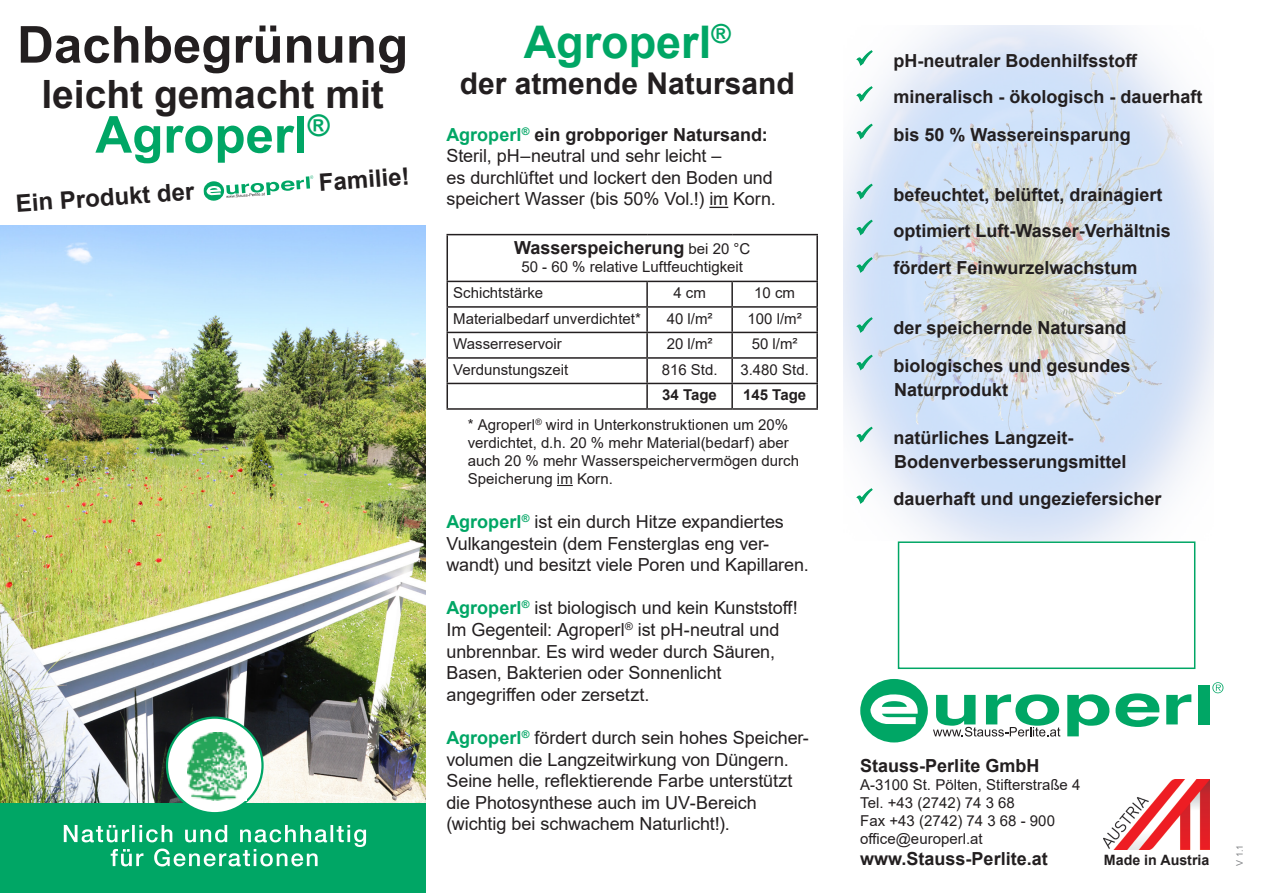
<style>
.page{position:relative;width:1263px;height:893px;background:#fff}
.page>*{position:absolute;margin:0;border:0;box-sizing:border-box;transform-origin:0 0}
.t1{font:700 51px "Arial";color:#231f20}
.t2{font:700 51px "Arial";color:#00a665}
.t3{font:700 45px "Arial";color:#00a665}
.t4{font:700 39px "Arial";color:#231f20}
.t5{font:700 30px "Arial";color:#231f20}
.t6{font:700 24px "Arial";color:#231f20}
.t7{font:18px/21.6px "Arial";letter-spacing:-.005em;color:#231f20}
.t8{font:700 18px/24px "Arial";color:#231f20}
.t9{font:15px/18px "Arial";color:#231f20}
.t10{font:700 15px "Arial";color:#231f20}
.t11{font:700 14.25px "Arial";color:#231f20}
.t12{font:9px "Arial";color:#808285}
.s1{font-weight:700;color:#00a665}
.s2{font-weight:700}
.s3{font-weight:400;font-size:15px}
.s4{color:#00a665}
</style>
<div class="page">
<img style="left:843px;top:26px;width:370px;height:514px">
<svg style="left:1166px;top:694px;width:25px;height:30px"></svg>
<div style="left:1198px;top:685px;width:12px;height:39px;background:#00a665"></div>
<svg style="left:1212px;top:682px;width:11px;height:11px"></svg>
<div style="left:860px;top:679px;width:68px;height:63px;background:#00a665;border-radius:50%"></div>
<svg style="left:870px;top:694px;width:48px;height:30px"></svg>
<svg style="left:1067px;top:693px;width:92px;height:43px"></svg>
<svg style="left:933px;top:694px;width:127px;height:42px"></svg>
<div style="left:898px;top:541px;width:297px;height:128px;border:2px solid #00a665"></div>
<svg style="left:709px;top:207px;width:19px;height:1px"></svg>
<svg style="left:557px;top:485px;width:16px;height:1px"></svg>
<hr style="left:446px;top:234px;width:201px;height:1px;background:#231f20">
<hr style="left:446px;top:235px;width:2px;height:46px;background:#231f20">
<hr style="left:647px;top:234px;width:85px;height:1px;background:#231f20">
<hr style="left:732px;top:234px;width:86px;height:1px;background:#231f20">
<hr style="left:816px;top:235px;width:2px;height:46px;background:#231f20">
<hr style="left:446px;top:281px;width:201px;height:1px;background:#231f20">
<hr style="left:446px;top:282px;width:2px;height:24px;background:#231f20">
<hr style="left:647px;top:281px;width:85px;height:1px;background:#231f20">
<hr style="left:646px;top:282px;width:2px;height:24px;background:#231f20">
<hr style="left:732px;top:281px;width:86px;height:1px;background:#231f20">
<hr style="left:731px;top:282px;width:2px;height:24px;background:#231f20">
<hr style="left:816px;top:282px;width:2px;height:24px;background:#231f20">
<hr style="left:446px;top:306px;width:201px;height:2px;background:#231f20">
<hr style="left:446px;top:308px;width:2px;height:24px;background:#231f20">
<hr style="left:647px;top:306px;width:85px;height:2px;background:#231f20">
<hr style="left:646px;top:308px;width:2px;height:24px;background:#231f20">
<hr style="left:732px;top:306px;width:86px;height:2px;background:#231f20">
<hr style="left:731px;top:308px;width:2px;height:24px;background:#231f20">
<hr style="left:816px;top:308px;width:2px;height:24px;background:#231f20">
<hr style="left:446px;top:332px;width:201px;height:1px;background:#231f20">
<hr style="left:446px;top:333px;width:2px;height:24px;background:#231f20">
<hr style="left:647px;top:332px;width:85px;height:1px;background:#231f20">
<hr style="left:646px;top:333px;width:2px;height:24px;background:#231f20">
<hr style="left:732px;top:332px;width:86px;height:1px;background:#231f20">
<hr style="left:731px;top:333px;width:2px;height:24px;background:#231f20">
<hr style="left:816px;top:333px;width:2px;height:24px;background:#231f20">
<hr style="left:446px;top:357px;width:201px;height:2px;background:#231f20">
<hr style="left:446px;top:359px;width:2px;height:24px;background:#231f20">
<hr style="left:647px;top:357px;width:85px;height:2px;background:#231f20">
<hr style="left:646px;top:359px;width:2px;height:24px;background:#231f20">
<hr style="left:732px;top:357px;width:86px;height:2px;background:#231f20">
<hr style="left:731px;top:359px;width:2px;height:24px;background:#231f20">
<hr style="left:816px;top:359px;width:2px;height:24px;background:#231f20">
<hr style="left:446px;top:383px;width:201px;height:1px;background:#231f20">
<hr style="left:446px;top:384px;width:2px;height:24px;background:#231f20">
<hr style="left:647px;top:383px;width:85px;height:1px;background:#231f20">
<hr style="left:646px;top:384px;width:2px;height:24px;background:#231f20">
<hr style="left:732px;top:383px;width:86px;height:1px;background:#231f20">
<hr style="left:731px;top:384px;width:2px;height:24px;background:#231f20">
<hr style="left:816px;top:384px;width:2px;height:24px;background:#231f20">
<hr style="left:446px;top:408px;width:201px;height:2px;background:#231f20">
<hr style="left:647px;top:408px;width:85px;height:2px;background:#231f20">
<hr style="left:732px;top:408px;width:86px;height:2px;background:#231f20">
<img style="left:0;top:225px;width:425px;height:579px">
<div style="left:0;top:804px;width:425px;height:89px;background:#00a665"></div>
<svg style="left:64px;top:825px;width:302px;height:41px"></svg>
<div style="left:167px;top:718px;width:95px;height:95px;background:#fff;border-radius:50%"></div>
<div style="left:166px;top:716px;width:98px;height:98px;border:2px solid #00a665;border-radius:50%"></div>
<img style="left:188px;top:732px;width:58px;height:68px">
<svg style="left:203px;top:181px;width:21px;height:20px"></svg>
<svg style="left:207px;top:175px;width:106px;height:23px"></svg>
<img style="left:1103px;top:779px;width:107px;height:70px">
<h1 class="t1" style="left:17px;top:9px;width:393px">Dachbegrünung</h1>
<h3 class="t4" style="left:41px;top:66px;width:344px">leicht gemacht mit</h3>
<h1 class="t2" style="left:95px;top:99px;width:236px">Agroperl<sup>®</sup></h1>
<h3 class="t6" style="left:15px;top:187px;width:180px;rotate:-4deg">Ein Produkt der</h3>
<h3 class="t6" style="left:318px;top:165px;width:92px;rotate:-4deg">Familie!</h3>
<h2 class="t3" style="left:524px;top:11px;width:208px">Agroperl<sup>®</sup></h2>
<h3 class="t5" style="left:460px;top:63px;width:337px">der atmende Natursand</h3>
<p class="t7" style="left:446px;top:123px;width:331px"><span class="s1">Agroperl</span><sup>®</sup> <span class="s2">ein grobporiger Natursand:<br></span>Steril, pH–neutral und sehr leicht –<br>es durchlüftet und lockert den Boden und speichert Wasser (bis 50% Vol.!) im Korn.</p>
<p class="t8" style="left:514px;top:236px;width:238px">Wasserspeicherung <span class="s3">bei 20 °C</span></p>
<p class="t9" style="left:453px;top:253px;width:291px;line-height:26.5px;text-indent:68px">50 - 60 % relative Luftfeuchtigkeit<br>Schichtstärke</p>
<p class="t9" style="left:673px;top:284px;width:34px">4 cm</p>
<p class="t9" style="left:754px;top:284px;width:42px">10 cm</p>
<p class="t9" style="left:453px;top:309px;width:189px">Materialbedarf unverdichtet*</p>
<p class="t9" style="left:667px;top:309px;width:47px">40 l/m²</p>
<p class="t9" style="left:747px;top:309px;width:56px">100 l/m²</p>
<p class="t9" style="left:453px;top:335px;width:110px">Wasserreservoir</p>
<p class="t9" style="left:667px;top:335px;width:47px">20 l/m²</p>
<p class="t9" style="left:752px;top:335px;width:47px">50 l/m²</p>
<p class="t9" style="left:453px;top:360px;width:117px">Verdunstungszeit</p>
<p class="t9" style="left:662px;top:360px;width:57px">816 Std.</p>
<p class="t9" style="left:740px;top:360px;width:70px">3.480 Std.</p>
<p class="t10" style="left:662px;top:385px;width:56px">34 Tage</p>
<p class="t10" style="left:743px;top:385px;width:65px">145 Tage</p>
<p class="t9" style="left:468px;top:416px;width:333px">* Agroperl<sup>®</sup> wird in Unterkonstruktionen um 20% verdichtet, d.h. 20 % mehr Material(bedarf) aber auch 20 % mehr Wasserspeichervermögen durch Speicherung im Korn.</p>
<p class="t7" style="left:446px;top:511px;width:364px"><span class="s1">Agroperl</span><sup>®</sup> ist ein durch Hitze expandiertes<br>Vulkangestein (dem Fensterglas eng ver&shy;wandt) und besitzt viele Poren und Kapillaren.</p>
<p class="t7" style="left:446px;top:597px;width:353px"><span class="s1">Agroperl</span><sup>®</sup> ist biologisch und kein Kunststoff!<br>Im Gegenteil: Agroperl<sup>®</sup> ist pH-neutral und unbrennbar. Es wird weder durch Säuren, Basen, Bakterien oder Sonnenlicht angegriffen oder zersetzt.</p>
<p class="t7" style="left:446px;top:727px;width:364px"><span class="s1">Agroperl</span><sup>®</sup> fördert durch sein hohes Speicher&shy;volumen die Langzeitwirkung von Düngern.<br>Seine helle, reflektierende Farbe unterstützt die Photosynthese auch im UV-Bereich (wichtig bei schwachem Naturlicht!).</p>
<p class="t8" style="left:856px;top:49px;width:283px"><span class="s4">✓</span> pH-neutraler Bodenhilfsstoff</p>
<p class="t8" style="left:856px;top:85px;width:348px"><span class="s4">✓</span> mineralisch - ökologisch - dauerhaft</p>
<p class="t8" style="left:856px;top:123px;width:276px"><span class="s4">✓</span> bis 50 % Wassereinsparung</p>
<p class="t8" style="left:856px;top:183px;width:308px"><span class="s4">✓</span> befeuchtet, belüftet, drainagiert</p>
<p class="t8" style="left:856px;top:219px;width:316px"><span class="s4">✓</span> optimiert Luft-Wasser-Verhältnis</p>
<p class="t8" style="left:856px;top:256px;width:283px"><span class="s4">✓</span> fördert Feinwurzelwachstum</p>
<p class="t8" style="left:856px;top:316px;width:272px"><span class="s4">✓</span> der speichernde Natursand</p>
<p class="t8" style="left:894px;top:354px;width:238px;text-indent:-38px"><span class="s4">✓</span> biologisches und gesundes<br>Naturprodukt</p>
<p class="t8" style="left:894px;top:426px;width:234px;text-indent:-38px"><span class="s4">✓</span> natürliches Langzeit-<br>Bodenverbesserungsmittel</p>
<p class="t8" style="left:856px;top:487px;width:307px"><span class="s4">✓</span> dauerhaft und ungeziefersicher</p>
<p class="t8" style="left:860px;top:753px;width:181px">Stauss-Perlite GmbH</p>
<p class="t9" style="left:860px;top:775px;width:222px">A-3100 St. Pölten, Stifterstraße 4<br>Tel. +43 (2742) 74 3 68<br>Fax +43 (2742) 74 3 68 - 900 office@europerl.at</p>
<p class="t8" style="left:860px;top:847px;width:189px">www.Stauss-Perlite.at</p>
<p class="t11" style="left:1104px;top:850px;width:107px">Made in Austria</p>
<p class="t12" style="left:1233px;top:866px;width:23px;rotate:-90deg">V 1.1</p>
</div>
